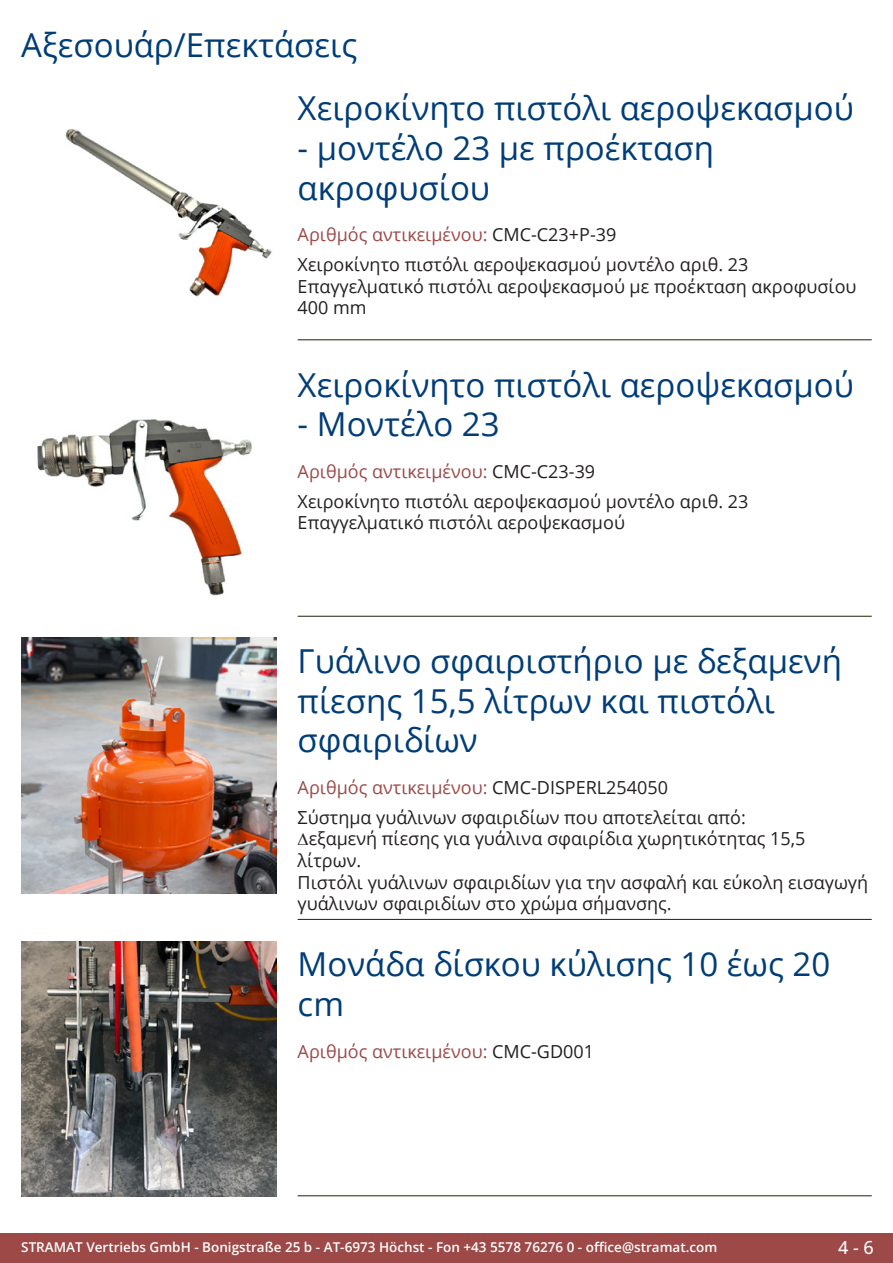
<style>
.page{position:relative;width:893px;height:1263px;background:#fff}
.page>*{position:absolute;margin:0;border:0;box-sizing:border-box;transform-origin:0 0}
.Produkttitel{font:33px/39.6px "Open Sans";color:#003d78}
.RastTitel{font:33px "Open Sans";color:#003d78}
.Beschreibung_Text{font:18px/21.6px "Open Sans";color:#231f20}
.TechDaten_Überschrif{font:18px "Open Sans";color:#9c4948}
.t1{font:500 18px "Open Sans";color:#fff}
.t2{font:600 13.5px "Open Sans";color:#fff}
.s1{color:#231f20}
</style>
<div class="page">
<div style="left:0;top:1233px;width:893px;height:30px;background:#9c4948"></div>
<hr style="left:298px;top:340px;width:574px;height:1px;background:#201d08">
<hr style="left:298px;top:616px;width:574px;height:1px;background:#201d08">
<hr style="left:298px;top:919px;width:574px;height:1px;background:#201d08">
<hr style="left:298px;top:1195px;width:574px;height:1px;background:#201d08">
<img style="left:65px;top:129px;width:207px;height:168px">
<img style="left:37px;top:419px;width:215px;height:177px">
<img style="left:21px;top:638px;width:255px;height:255px">
<img style="left:21px;top:941px;width:255px;height:255px">
<p class="RastTitel" style="left:21px;top:22px;width:338px">Αξεσουάρ/Επεκτάσεις</p>
<p class="Produkttitel" style="left:298px;top:88px;width:558px">Χειροκίνητο πιστόλι αεροψεκασμού</p>
<p class="Produkttitel" style="left:298px;top:127px;width:418px">- μοντέλο 23 με προέκταση ακροφυσίου</p>
<p class="TechDaten_Überschrif" style="left:298px;top:222px;width:320px">Αριθμός αντικειμένου: <span class="s1">CMC-C23+P-39</span></p>
<p class="Beschreibung_Text" style="left:298px;top:253px;width:560px">Χειροκίνητο πιστόλι αεροψεκασμού μοντέλο αριθ. 23<br>Επαγγελματικό πιστόλι αεροψεκασμού με προέκταση ακροφυσίου<br>400 mm</p>
<p class="Produkttitel" style="left:298px;top:364px;width:558px">Χειροκίνητο πιστόλι αεροψεκασμού</p>
<p class="Produkttitel" style="left:298px;top:404px;width:203px">- Μοντέλο 23</p>
<p class="TechDaten_Überschrif" style="left:298px;top:459px;width:299px">Αριθμός αντικειμένου: <span class="s1">CMC-C23-39</span></p>
<p class="Beschreibung_Text" style="left:298px;top:490px;width:452px">Χειροκίνητο πιστόλι αεροψεκασμού μοντέλο αριθ. 23<br>Επαγγελματικό πιστόλι αεροψεκασμού</p>
<p class="Produkttitel" style="left:298px;top:640px;width:546px">Γυάλινο σφαιριστήριο με δεξαμενή πίεσης 15,5 λίτρων και πιστόλι σφαιριδίων</p>
<p class="TechDaten_Überschrif" style="left:298px;top:775px;width:372px">Αριθμός αντικειμένου: <span class="s1">CMC-DISPERL254050</span></p>
<p class="Beschreibung_Text" style="left:298px;top:806px;width:450px">Σύστημα γυάλινων σφαιριδίων που αποτελείται από:</p>
<p class="Beschreibung_Text" style="left:309px;top:828px;width:498px">εξαμενή πίεσης για γυάλινα σφαιρίδια χωρητικότητας 15,5</p>
<p class="Beschreibung_Text" style="left:298px;top:849px;width:65px">λίτρων.</p>
<p class="Beschreibung_Text" style="left:298px;top:871px;width:572px">Πιστόλι γυάλινων σφαιριδίων για την ασφαλή και εύκολη εισαγωγή</p>
<p class="Beschreibung_Text" style="left:298px;top:892px;width:375px">γυάλινων σφαιριδίων στο χρώμα σήμανσης.</p>
<p class="Produkttitel" style="left:298px;top:944px;width:534px">Μονάδα δίσκου κύλισης 10 έως 20 cm</p>
<p class="TechDaten_Überschrif" style="left:298px;top:1039px;width:298px">Αριθμός αντικειμένου: <span class="s1">CMC-GD001</span></p>
<p class="t2" style="left:21px;top:1238px;width:698px">STRAMAT Vertriebs GmbH - Bonigstraße 25 b - AT-6973 Höchst - Fon +43 5578 76276 0 - office@stramat.com</p>
<p class="t1" style="left:838px;top:1234px;width:37px">4 - 6</p>
</div>
